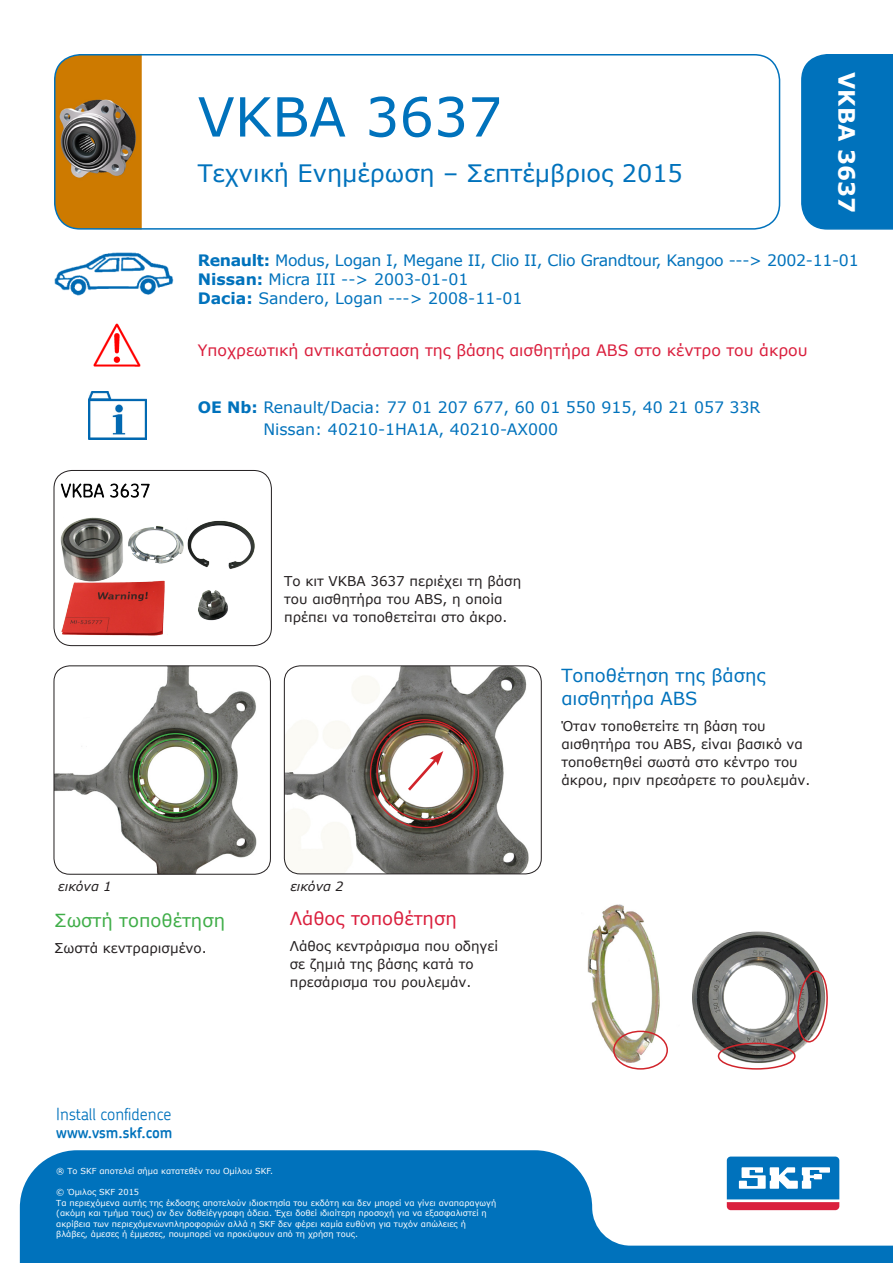
<style>
.page{position:relative;width:893px;height:1263px;background:#fff}
.page>*{position:absolute;margin:0;border:0;box-sizing:border-box;transform-origin:0 0}
.t1{font:54px "Verdana";color:#0072bc}
.t2{font:24px "Verdana";color:#0072bc}
.t3{font:700 22.5px "Verdana";color:#fff}
.t4{font:18px "Verdana";color:#0072bc}
.t5{font:18px "Verdana";color:#40ae49}
.t6{font:18px "Verdana";color:#da1f3d}
.t7{font:300 16.5px "SKF Chevin";color:#0072bc}
.t8{font:15.75px/22.5px "Verdana";color:#0072bc}
.t9{font:15.75px "Verdana";letter-spacing:-.02em;color:#0072bc}
.t10{font:15.75px "Verdana";color:#da1f3d}
.t11{font:600 15px "SKF Chevin";color:#0072bc}
.t12{font:13.5px/18px "Verdana";color:#231f20}
.t13{font:italic 12.75px "Verdana";color:#231f20}
.t14{font:8.25px "Verdana";color:#fff}
.s1{font-weight:700}
</style>
<div class="page">
<img style="left:55px;top:54px;width:87px;height:175px">
<div style="left:54px;top:54px;width:726px;height:176px;border:2px solid #0072bc;border-radius:26px"></div>
<img style="left:54px;top:253px;width:119px;height:43px">
<img style="left:93px;top:323px;width:48px;height:44px">
<img style="left:88px;top:392px;width:59px;height:47px">
<div style="left:801px;top:54px;width:92px;height:176px;background:#0072bc"></div>
<img style="left:54px;top:481px;width:217px;height:165px">
<div style="left:54px;top:470px;width:218px;height:176px;border:1px solid #231f20;border-radius:18px"></div>
<img style="left:54px;top:666px;width:216px;height:208px">
<div style="left:54px;top:666px;width:217px;height:208px;border:1px solid #231f20;border-radius:16px"></div>
<img style="left:284px;top:666px;width:257px;height:208px">
<div style="left:284px;top:666px;width:257px;height:208px;border:1px solid #231f20;border-radius:16px"></div>
<svg style="left:405px;top:751px;width:38px;height:42px"></svg>
<div style="left:138px;top:739px;width:75px;height:74px;border:1px solid #40ae49;border-radius:50%"></div>
<img style="left:587px;top:904px;width:81px;height:164px">
<div style="left:613px;top:1030px;width:55px;height:39px;border:2px solid #d1232a;border-radius:50%"></div>
<img style="left:692px;top:931px;width:127px;height:137px">
<svg style="left:796px;top:969px;width:32px;height:75px;background:#827271"></svg>
<div style="left:718px;top:1042px;width:78px;height:27px;border:2px solid #d1232a;border-radius:50%"></div>
<svg style="left:20px;top:1150px;width:873px;height:113px;fill:#0072bc"></svg>
<svg style="left:724px;top:1154px;width:118px;height:59px"></svg>
<svg style="left:727px;top:1156px;width:112px;height:54px"></svg>
<p class="t1" style="left:198px;top:80px;width:306px">VKBA 3637</p>
<p class="t2" style="left:198px;top:156px;width:487px">Τεχνική Ενημέρωση – Σεπτέμβριος 2015</p>
<p class="t3" style="left:863px;top:72px;width:142px;rotate:90deg">VKBA 3637</p>
<p class="t9" style="left:198px;top:250px;width:662px"><span class="s1">Renault:</span> Modus, Logan I, Megane II, Clio II, Clio Grandtour, Kangoo ---&gt; 2002-11-01</p>
<p class="t8" style="left:198px;top:268px;width:272px"><span class="s1">Nissan:</span> Micra III --&gt; 2003-01-01</p>
<p class="t8" style="left:198px;top:287px;width:326px"><span class="s1">Dacia:</span> Sandero, Logan ---&gt; 2008-11-01</p>
<p class="t10" style="left:198px;top:340px;width:611px">Υποχρεωτική αντικατάσταση της βάσης αισθητήρα ABS στο κέντρο του άκρου</p>
<p class="t8" style="left:263px;top:396px;width:499px;text-indent:-66px"><span class="s1">OE Nb:</span> Renault/Dacia: 77 01 207 677, 60 01 550 915, 40 21 057 33R<br>Nissan: 40210-1HA1A, 40210-AX000</p>
<p class="t12" style="left:284px;top:572px;width:239px">Το κιτ VKBA 3637 περιέχει τη βάση του αισθητήρα του ABS, η οποία πρέπει να τοποθετείται στο άκρο.</p>
<p class="t13" style="left:58px;top:877px;width:55px">εικόνα 1</p>
<p class="t13" style="left:290px;top:877px;width:55px">εικόνα 2</p>
<p class="t6" style="left:290px;top:906px;width:168px">Λάθος τοποθέτηση</p>
<p class="t12" style="left:290px;top:937px;width:210px">Λάθος κεντράρισμα που οδηγεί σε ζημιά της βάσης κατά το πρεσάρισμα του ρουλεμάν.</p>
<p class="t5" style="left:55px;top:908px;width:172px">Σωστή τοποθέτηση</p>
<p class="t12" style="left:55px;top:939px;width:154px">Σωστά κεντραρισμένο.</p>
<p class="t4" style="left:561px;top:663px;width:206px">Τοποθέτηση της βάσης</p>
<p class="t4" style="left:561px;top:686px;width:138px">αισθητήρα ABS</p>
<p class="t12" style="left:561px;top:717px;width:250px">Όταν τοποθετείτε τη βάση του αισθητήρα του ABS, είναι βασικό να τοποθετηθεί σωστά στο κέντρο του άκρου, πριν πρεσάρετε το ρουλεμάν.</p>
<p class="t7" style="left:56px;top:1103px;width:117px">Install confidence</p>
<p class="t11" style="left:56px;top:1123px;width:118px">www.vsm.skf.com</p>
<p class="t14" style="left:56px;top:1166px;width:218px">® Το SKF αποτελεί σήμα κατατεθέν του Ομίλου SKF.</p>
<p class="t14" style="left:56px;top:1187px;width:84px">© Όμιλος SKF 2015</p>
<p class="t14" style="left:56px;top:1197px;width:442px">Τα περιεχόμενα αυτής της έκδοσης αποτελούν ιδιοκτησία του εκδότη και δεν μπορεί να γίνει αναπαραγωγή</p>
<p class="t14" style="left:56px;top:1208px;width:432px">(ακόμη και τμήμα τους) αν δεν δοθείέγγραφη άδεια. Έχει δοθεί ιδιαίτερη προσοχή για να εξασφαλιστεί η</p>
<p class="t14" style="left:56px;top:1218px;width:411px">ακρίβεια των περιεχόμενωνπληροφοριών αλλά η SKF δεν φέρει καμία ευθύνη για τυχόν απώλειες ή</p>
<p class="t14" style="left:56px;top:1229px;width:303px">βλάβες, άμεσες ή έμμεσες, πουμπορεί να προκύψουν από τη χρήση τους.</p>
</div>
